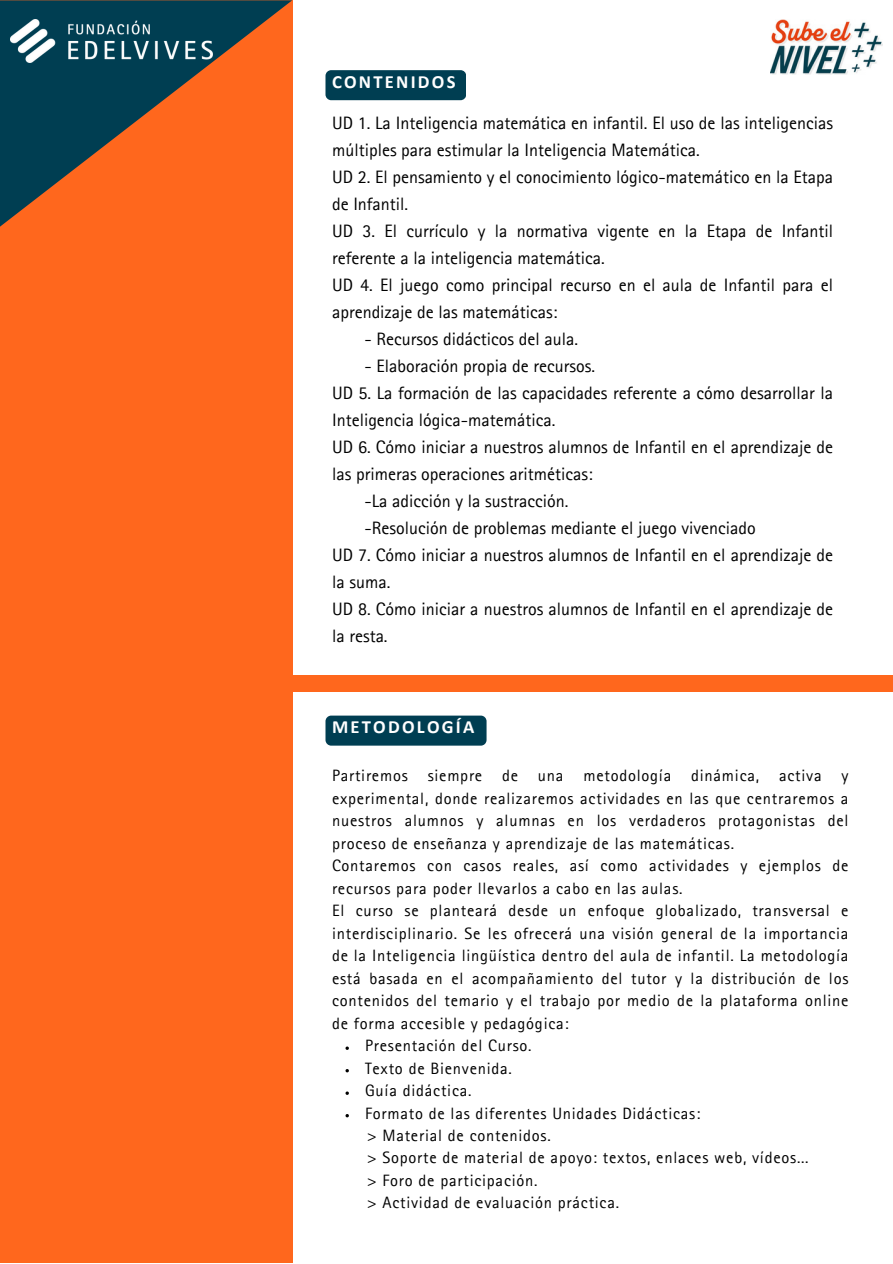
<style>
.page{position:relative;width:893px;height:1264px;background:#fff}
.page>*{position:absolute;margin:0;border:0;box-sizing:border-box;transform-origin:0 0}
.t1{font:700 18.6px "Calibri";letter-spacing:.12em;color:#fff}
.t2{font:18px/27px "Rotis Sans Serif Pro";color:#000}
.t3{font:16.5px/22.5px "Rotis Sans Serif Pro";letter-spacing:.045em;color:#000;text-align:justify}
</style>
<div class="page">
<div style="left:0;top:0;width:292px;height:1262px;background:#ff671d"></div>
<img style="left:770px;top:19px;width:112px;height:56px">
<svg style="left:0;top:0;width:292px;height:227px"></svg>
<img style="left:10px;top:19px;width:203px;height:43px">
<div style="left:325px;top:715px;width:161px;height:30px;background:#003e52;border-radius:6px"></div>
<svg style="left:345px;top:1069px;width:4px;height:3px"></svg>
<svg style="left:345px;top:1114px;width:4px;height:3px"></svg>
<div style="left:325px;top:70px;width:141px;height:30px;background:#003e52;border-radius:6px"></div>
<div style="left:282px;top:676px;width:610px;height:15px;background:#ff671d"></div>
<p class="t1" style="left:332px;top:74px;width:125px">CONTENIDOS</p>
<p class="t2" style="left:332px;top:112px;width:502px">UD 1. La Inteligencia matemática en infantil. El uso de las inteligencias múltiples para estimular la Inteligencia Matemática.</p>
<p class="t2" style="left:332px;top:166px;width:502px">UD 2. El pensamiento y el conocimiento lógico-matemático en la Etapa de Infantil.</p>
<p class="t2" style="left:332px;top:220px;width:502px">UD 3. El currículo y la normativa vigente en la Etapa de Infantil referente a la inteligencia matemática.</p>
<p class="t2" style="left:332px;top:274px;width:502px">UD 4. El juego como principal recurso en el aula de Infantil para el aprendizaje de las matemáticas:</p>
<p class="t2" style="left:364px;top:328px;width:215px">- Recursos didácticos del aula.</p>
<p class="t2" style="left:364px;top:355px;width:232px">- Elaboración propia de recursos.</p>
<p class="t2" style="left:332px;top:382px;width:502px">UD 5. La formación de las capacidades referente a cómo desarrollar la<br>Inteligencia lógica-matemática.</p>
<p class="t2" style="left:332px;top:436px;width:502px">UD 6. Cómo iniciar a nuestros alumnos de Infantil en el aprendizaje de las primeras operaciones aritméticas:</p>
<p class="t2" style="left:364px;top:490px;width:205px">-La adicción y la sustracción.</p>
<p class="t2" style="left:364px;top:517px;width:392px">-Resolución de problemas mediante el juego vivenciado</p>
<p class="t2" style="left:332px;top:544px;width:502px">UD 7. Cómo iniciar a nuestros alumnos de Infantil en el aprendizaje de la suma.</p>
<p class="t2" style="left:332px;top:598px;width:502px">UD 8. Cómo iniciar a nuestros alumnos de Infantil en el aprendizaje de la resta.</p>
<p class="t1" style="left:332px;top:719px;width:144px">METODOLOGÍA</p>
<p class="t3" style="left:332px;top:766px;width:518px">Partiremos siempre de una metodología dinámica, activa y experimental, donde realizaremos actividades en las que centraremos a nuestros alumnos y alumnas en los verdaderos protagonistas del proceso de enseñanza y aprendizaje de las matemáticas.</p>
<p class="t3" style="left:332px;top:856px;width:518px">Contaremos con casos reales, así como actividades y ejemplos de recursos para poder llevarlos a cabo en las aulas.</p>
<p class="t3" style="left:332px;top:901px;width:518px">El curso se planteará desde un enfoque globalizado, transversal e interdisciplinario. Se les ofrecerá una visión general de la importancia de la Inteligencia lingüística dentro del aula de infantil. La metodología está basada en el acompañamiento del tutor y la distribución de los contenidos del temario y el trabajo por medio de la plataforma online de forma accesible y pedagógica:</p>
<p class="t3" style="left:365px;top:1036px;width:168px">Presentación del Curso.</p>
<p class="t3" style="left:365px;top:1059px;width:148px">Texto de Bienvenida.</p>
<p class="t3" style="left:365px;top:1081px;width:108px">Guía didáctica.</p>
<p class="t3" style="left:365px;top:1104px;width:337px">Formato de las diferentes Unidades Didácticas:</p>
<p class="t3" style="left:367px;top:1126px;width:185px">&gt; Material de contenidos.</p>
<p class="t3" style="left:367px;top:1148px;width:443px">&gt; Soporte de material de apoyo: textos, enlaces web, vídeos...</p>
<p class="t3" style="left:367px;top:1171px;width:172px">&gt; Foro de participación.</p>
<p class="t3" style="left:367px;top:1193px;width:253px">&gt; Actividad de evaluación práctica.</p>
</div>
